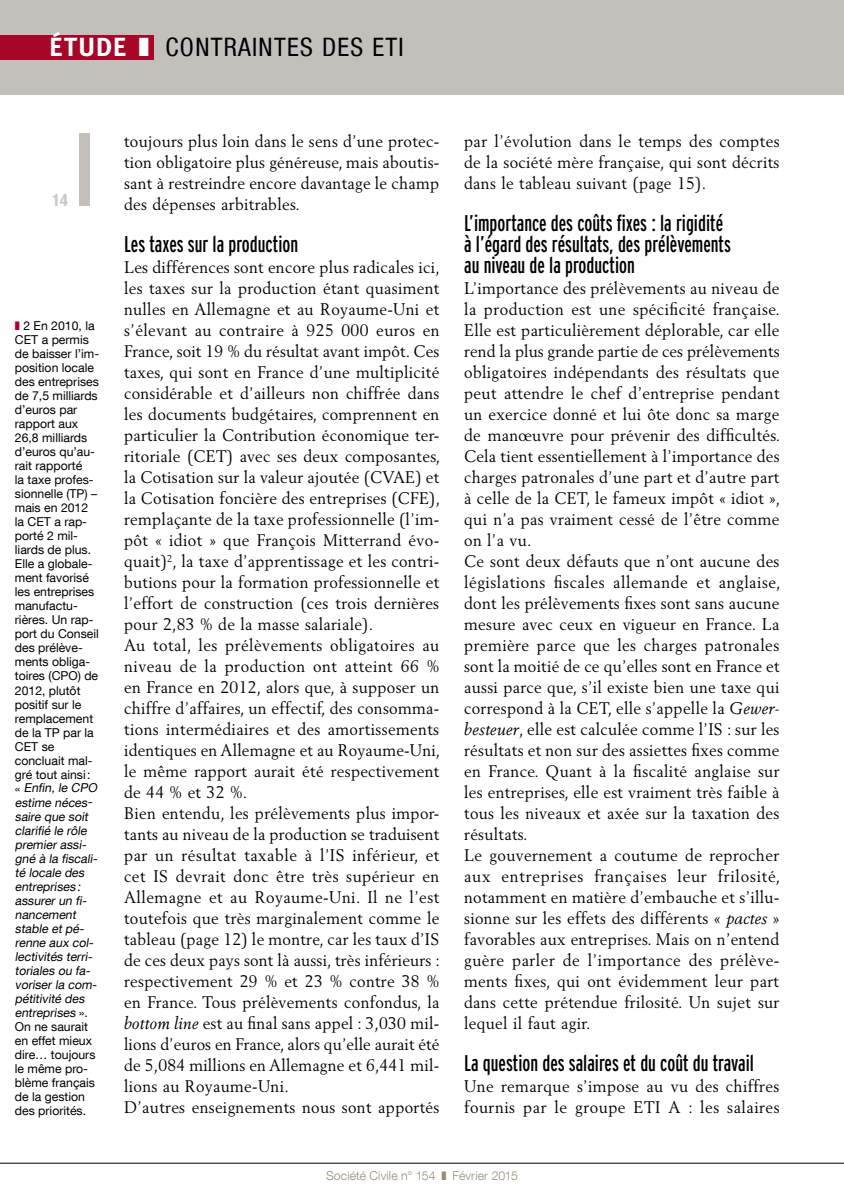
<style>
.page{position:relative;width:844px;height:1191px;background:#fff}
.page>*{position:absolute;margin:0;border:0;box-sizing:border-box;transform-origin:0 0}
.t1{font:condensed 25.38px "Helvetica Neue LT Com";letter-spacing:.05em;color:#000}
.t2{font:extra-condensed 22.75px/21px "Interstate";color:#000}
.t3{font:700 condensed 16.97px "Helvetica Neue LT Com";color:#c6c7c8}
.t4{font:16.62px/21px "Berling LT Std";letter-spacing:.02em;color:#000;scale:.95 1}
.t5{font:12.25px/14px "Helvetica Neue LT Com";color:#000}
.t6{font:300 12.25px "Helvetica Neue LT Com";letter-spacing:.01em;color:#958e78}
.s1{font-family:"Meta";font-weight:700;font-stretch:normal;font-size:26.25px;color:#fff}
.s2{color:#fff}
.s3{color:#a70628}
.s4{font-style:italic}
</style>
<div class="page">
<div style="left:80px;top:133px;width:10px;height:73px;background:#c3c0bb"></div>
<hr style="left:0;top:1162px;width:843px;height:1px;background:#000">
<div style="left:0;top:0;width:843px;height:94px;background:#c3c0bb"></div>
<div style="left:0;top:35px;width:154px;height:24px;background:#a70628"></div>
<h1 class="t1" style="left:50px;top:32px;width:355px"><span class="s1">ÉTUDE</span> <span class="s2">❚</span> CONTRAINTES DES ETI</h1>
<p class="t3" style="left:52px;top:190px;width:17px">14</p>
<p class="t5" style="left:15px;top:319px;width:86px"><span class="s3">❚</span> 2 En 2010, la<br>CET a permis de baisser l’im&shy;position locale des entreprises de 7,5 milliards d’euros par rapport aux<br>26,8 milliards d’euros qu’au&shy;rait rapporté<br>la taxe profes&shy;sionnelle (TP) – mais en 2012 la CET a rap&shy;porté 2 mil&shy;liards de plus.<br>Elle a globale&shy;ment favorisé les entreprises manufactu&shy;rières. Un rap&shy;port du Conseil des prélève&shy;ments obliga&shy;toires (CPO) de<br>2012, plutôt positif sur le remplacement de la TP par la<br>CET se concluait mal&shy;gré tout ainsi:<br>« <span class="s4">Enfin, le CPO estime néces&shy;saire que soit clarifié le rôle premier assi&shy;gné à la fiscali&shy;té locale des entreprises : assurer un fi&shy;nancement stable et pé&shy;renne aux col&shy;lectivités terri&shy;toriales ou fa&shy;voriser la com&shy;pétitivité des entreprises</span> » .<br>On ne saurait en effet mieux dire… toujours le même pro&shy;blème français de la gestion des priorités.</p>
<p class="t4" style="left:124px;top:130px;width:333px;text-align:justify">toujours plus loin dans le sens d’une protec&shy;tion obligatoire plus généreuse, mais aboutis&shy;sant à restreindre encore davantage le champ des dépenses arbitrables.</p>
<h2 class="t2" style="left:124px;top:233px;width:175px">Les taxes sur la production</h2>
<p class="t4" style="left:124px;top:256px;width:334px">Les différences sont encore plus radicales ici, les taxes sur la production étant quasiment nulles en Allemagne et au Royaume-Uni et s’élevant au contraire à 925 000 euros en France, soit 19 % du résultat avant impôt. Ces taxes, qui sont en France d’une multiplicité considérable et d’ailleurs non chiffrée dans les documents budgétaires, comprennent en particulier la Contribution économique ter&shy;ritoriale (CET) avec ses deux composantes, la Cotisation sur la valeur ajoutée (CVAE) et la Cotisation foncière des entreprises (CFE), remplaçante de la taxe professionnelle (l’im&shy;pôt « idiot » que François Mitterrand évo&shy;quait)<sup>2</sup>, la taxe d’apprentissage et les contri&shy;butions pour la formation professionnelle et l’effort de construction (ces trois dernières pour 2,83 % de la masse salariale).<br>Au total, les prélèvements obligatoires au niveau de la production ont atteint 66 % en France en 2012, alors que, à supposer un chiffre d’affaires, un effectif, des consomma&shy;tions intermédiaires et des amortissements identiques en Allemagne et au Royaume-Uni, le même rapport aurait été respectivement de 44 % et 32 %.<br>Bien entendu, les prélèvements plus impor&shy;tants au niveau de la production se traduisent par un résultat taxable à l’IS inférieur, et cet IS devrait donc être très supérieur en Allemagne et au Royaume-Uni. Il ne l’est toutefois que très marginalement comme le tableau (page 12) le montre, car les taux d’IS de ces deux pays sont là aussi, très inférieurs : respectivement 29 % et 23 % contre 38 % en France. Tous prélèvements confondus, la <span class="s4">bottom line</span> est au final sans appel : 3,030 mil&shy;lions d’euros en France, alors qu’elle aurait été de 5,084 millions en Allemagne et 6,441 mil&shy;lions au Royaume-Uni.<br>D’autres enseignements nous sont apportés</p>
<p class="t4" style="left:464px;top:130px;width:333px;text-align:justify">par l’évolution dans le temps des comptes de la société mère française, qui sont décrits dans le tableau suivant (page 15).</p>
<h2 class="t2" style="left:464px;top:212px;width:268px">L’importance des coûts fixes : la rigidité à l’égard des résultats, des prélèvements au niveau de la production</h2>
<p class="t4" style="left:464px;top:277px;width:334px">L’importance des prélèvements au niveau de la production est une spécificité française.<br>Elle est particulièrement déplorable, car elle rend la plus grande partie de ces prélèvements obligatoires indépendants des résultats que peut attendre le chef d’entreprise pendant un exercice donné et lui ôte donc sa marge de manœuvre pour prévenir des difficultés.<br>Cela tient essentiellement à l’importance des charges patronales d’une part et d’autre part à celle de la CET, le fameux impôt « idiot », qui n’a pas vraiment cessé de l’être comme on l’a vu.<br>Ce sont deux défauts que n’ont aucune des législations fiscales allemande et anglaise, dont les prélèvements fixes sont sans aucune mesure avec ceux en vigueur en France. La première parce que les charges patronales sont la moitié de ce qu’elles sont en France et aussi parce que, s’il existe bien une taxe qui correspond à la CET, elle s’appelle la <span class="s4">Gewer&shy;besteuer</span>, elle est calculée comme l’IS : sur les résultats et non sur des assiettes fixes comme en France. Quant à la fiscalité anglaise sur les entreprises, elle est vraiment très faible à tous les niveaux et axée sur la taxation des résultats.<br>Le gouvernement a coutume de reprocher aux entreprises françaises leur frilosité, notamment en matière d’embauche et s’illu&shy;sionne sur les effets des différents « <span class="s4">pactes</span> » favorables aux entreprises. Mais on n’entend guère parler de l’importance des prélève&shy;ments fixes, qui ont évidemment leur part dans cette prétendue frilosité. Un sujet sur lequel il faut agir.</p>
<h2 class="t2" style="left:464px;top:1052px;width:291px">La question des salaires et du coût du travail</h2>
<p class="t4" style="left:464px;top:1075px;width:333px">Une remarque s’impose au vu des chiffres fournis par le groupe ETI A : les salaires</p>
<p class="t6" style="left:326px;top:1167px;width:193px">Société Civile n° 154 ❚ Février 2015</p>
</div>
